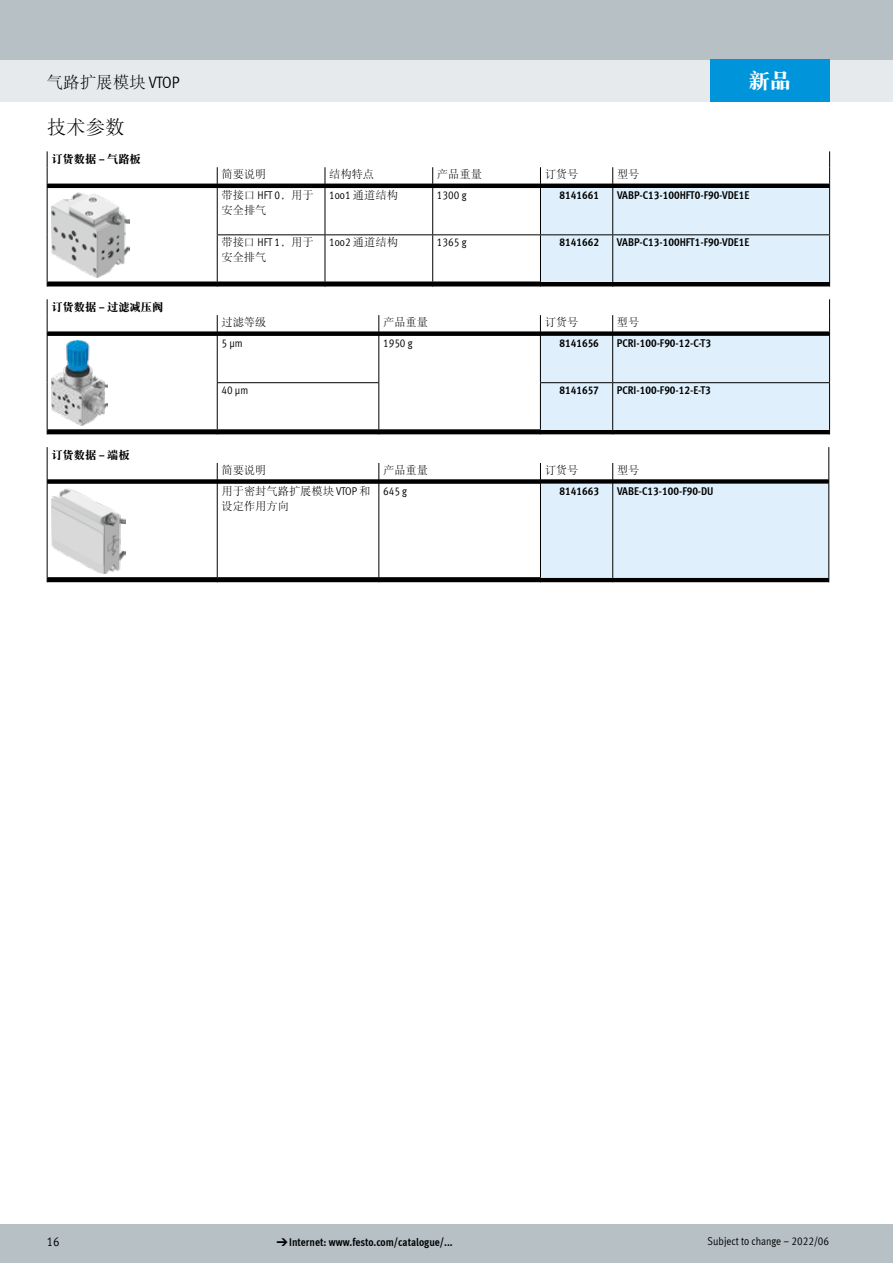
<style>
.page{position:relative;width:893px;height:1263px;background:#fff}
.page>*{position:absolute;margin:0;border:0;box-sizing:border-box;transform-origin:0 0}
.t1{font:21px "DF Song GB W9";color:#fff}
.t2{font:19.5px "DF Song GB W3";color:#000}
.t3{font:16.5px "DF Song GB W3";color:#000}
.t4{font:12.75px "Meta Cond LF";color:#000}
.t5{font:700 11.25px "Meta Cond LF";color:#000}
.t6{font:11.25px/15px "DF Song GB W3";color:#000}
.t7{font:11.25px "Meta Cond LF";color:#000}
.t8{font:11.25px "DF Song GB W9";color:#000}
.s1{font-family:"Meta Cond LF"}
.s2{font-family:"Meta Cond LF";font-weight:700}
.s3{font-family:"DF Song GB W3"}
.s4{font-family:"Meto Pict 182";font-weight:400}
</style>
<div class="page">
<div style="left:0;top:1225px;width:893px;height:38px;background:#b6c0c5"></div>
<div style="left:0;top:60px;width:893px;height:42px;background:#e7eaec"></div>
<div style="left:0;top:0;width:893px;height:60px;background:#b6c0c5"></div>
<hr style="left:47px;top:184px;width:170px;height:4px;background:#000">
<hr style="left:217px;top:184px;width:108px;height:4px;background:#000">
<hr style="left:325px;top:184px;width:108px;height:4px;background:#000">
<hr style="left:433px;top:184px;width:107px;height:4px;background:#000">
<hr style="left:47px;top:282px;width:170px;height:4px;background:#000">
<hr style="left:217px;top:282px;width:108px;height:4px;background:#000">
<hr style="left:325px;top:282px;width:108px;height:4px;background:#000">
<hr style="left:433px;top:282px;width:107px;height:4px;background:#000">
<svg style="left:47px;top:151px;width:1px;height:37px"></svg>
<svg style="left:217px;top:167px;width:1px;height:17px"></svg>
<svg style="left:325px;top:167px;width:1px;height:17px"></svg>
<svg style="left:432px;top:167px;width:1px;height:17px"></svg>
<hr style="left:432px;top:188px;width:1px;height:46px;background:#000">
<hr style="left:217px;top:234px;width:108px;height:1px;background:#000">
<hr style="left:325px;top:234px;width:108px;height:1px;background:#000">
<hr style="left:433px;top:234px;width:107px;height:1px;background:#000">
<hr style="left:432px;top:235px;width:1px;height:47px;background:#000">
<svg style="left:540px;top:151px;width:290px;height:135px"></svg>
<hr style="left:47px;top:188px;width:1px;height:47px;background:#000">
<hr style="left:217px;top:188px;width:1px;height:46px;background:#000">
<hr style="left:325px;top:188px;width:1px;height:46px;background:#000">
<hr style="left:47px;top:235px;width:1px;height:47px;background:#000">
<hr style="left:217px;top:235px;width:1px;height:47px;background:#000">
<hr style="left:325px;top:235px;width:1px;height:47px;background:#000">
<img style="left:52px;top:192px;width:77px;height:85px">
<div style="left:47px;top:331px;width:170px;height:5px;background:#000"></div>
<div style="left:217px;top:331px;width:162px;height:5px;background:#000"></div>
<div style="left:379px;top:331px;width:161px;height:5px;background:#000"></div>
<hr style="left:47px;top:430px;width:170px;height:4px;background:#000">
<hr style="left:217px;top:430px;width:162px;height:4px;background:#000">
<hr style="left:379px;top:430px;width:161px;height:4px;background:#000">
<svg style="left:47px;top:299px;width:1px;height:37px"></svg>
<svg style="left:217px;top:315px;width:1px;height:17px"></svg>
<svg style="left:378px;top:315px;width:1px;height:17px"></svg>
<hr style="left:217px;top:382px;width:162px;height:1px;background:#000">
<hr style="left:217px;top:429px;width:162px;height:1px;background:#000">
<svg style="left:540px;top:299px;width:290px;height:135px"></svg>
<hr style="left:47px;top:336px;width:1px;height:47px;background:#000">
<hr style="left:217px;top:336px;width:1px;height:46px;background:#000">
<hr style="left:47px;top:383px;width:1px;height:46px;background:#000">
<hr style="left:217px;top:383px;width:1px;height:46px;background:#000">
<hr style="left:47px;top:429px;width:170px;height:1px;background:#000">
<hr style="left:378px;top:336px;width:1px;height:46px;background:#000">
<hr style="left:540px;top:336px;width:1px;height:46px;background:#000">
<hr style="left:378px;top:383px;width:1px;height:46px;background:#000">
<hr style="left:540px;top:383px;width:1px;height:46px;background:#000">
<hr style="left:379px;top:429px;width:162px;height:1px;background:#000">
<img style="left:52px;top:340px;width:56px;height:85px">
<div style="left:47px;top:479px;width:170px;height:5px;background:#000"></div>
<div style="left:217px;top:479px;width:162px;height:5px;background:#000"></div>
<div style="left:379px;top:479px;width:161px;height:5px;background:#000"></div>
<hr style="left:47px;top:578px;width:170px;height:4px;background:#000">
<hr style="left:217px;top:578px;width:162px;height:4px;background:#000">
<hr style="left:379px;top:578px;width:161px;height:4px;background:#000">
<svg style="left:47px;top:447px;width:1px;height:37px"></svg>
<svg style="left:217px;top:463px;width:1px;height:21px"></svg>
<svg style="left:378px;top:463px;width:1px;height:21px"></svg>
<hr style="left:47px;top:484px;width:1px;height:93px;background:#000">
<hr style="left:217px;top:484px;width:1px;height:93px;background:#000">
<hr style="left:378px;top:484px;width:1px;height:93px;background:#000">
<hr style="left:47px;top:577px;width:170px;height:1px;background:#000">
<hr style="left:217px;top:577px;width:162px;height:1px;background:#000">
<hr style="left:379px;top:577px;width:162px;height:1px;background:#000">
<svg style="left:540px;top:447px;width:289px;height:135px"></svg>
<img style="left:52px;top:488px;width:73px;height:85px">
<div style="left:710px;top:60px;width:119px;height:42px;background:#0095db"></div>
<h3 class="t3" style="left:47px;top:73px;width:134px">气路扩展模块 <span class="s1">VTOP</span></h3>
<h2 class="t2" style="left:47px;top:117px;width:79px">技术参数</h2>
<p class="t8" style="left:51px;top:153px;width:91px">订货数据 <span class="s2">–</span> 气路板</p>
<p class="t8" style="left:51px;top:301px;width:114px">订货数据 <span class="s2">–</span> 过滤减压阀</p>
<p class="t8" style="left:51px;top:449px;width:80px">订货数据 <span class="s2">–</span> 端板</p>
<h1 class="t1" style="left:749px;top:69px;width:44px">新品</h1>
<p class="t6" style="left:221px;top:166px;width:46px">简要说明</p>
<p class="t6" style="left:329px;top:166px;width:46px">结构特点</p>
<p class="t6" style="left:437px;top:166px;width:46px">产品重量</p>
<p class="t6" style="left:545px;top:166px;width:35px">订货号</p>
<p class="t6" style="left:617px;top:166px;width:24px">型号</p>
<p class="t6" style="left:221px;top:187px;width:94px">带接口 <span class="s1">HFT 0</span>，用于安全排气</p>
<p class="t7" style="left:329px;top:188px;width:70px">1oo1 <span class="s3">通道结构</span></p>
<p class="t7" style="left:437px;top:188px;width:31px">1300 g</p>
<p class="t5" style="left:560px;top:188px;width:41px">8141661</p>
<p class="t5" style="left:617px;top:188px;width:134px">VABP-C13-100HFT0-F90-VDE1E</p>
<p class="t6" style="left:221px;top:234px;width:94px">带接口 <span class="s1">HFT 1</span>，用于安全排气</p>
<p class="t7" style="left:329px;top:235px;width:70px">1oo2 <span class="s3">通道结构</span></p>
<p class="t7" style="left:437px;top:235px;width:31px">1365 g</p>
<p class="t5" style="left:560px;top:235px;width:41px">8141662</p>
<p class="t5" style="left:617px;top:235px;width:134px">VABP-C13-100HFT1-F90-VDE1E</p>
<p class="t6" style="left:221px;top:314px;width:46px">过滤等级</p>
<p class="t6" style="left:383px;top:314px;width:46px">产品重量</p>
<p class="t6" style="left:545px;top:314px;width:35px">订货号</p>
<p class="t6" style="left:617px;top:314px;width:24px">型号</p>
<p class="t7" style="left:221px;top:336px;width:23px">5µm</p>
<p class="t7" style="left:383px;top:336px;width:31px">1950 g</p>
<p class="t5" style="left:560px;top:336px;width:41px">8141656</p>
<p class="t5" style="left:617px;top:336px;width:96px">PCRI-100-F90-12-C-T3</p>
<p class="t7" style="left:221px;top:383px;width:28px">40 µm</p>
<p class="t5" style="left:559px;top:383px;width:41px">8141657</p>
<p class="t5" style="left:617px;top:383px;width:95px">PCRI-100-F90-12-E-T3</p>
<p class="t6" style="left:221px;top:462px;width:46px">简要说明</p>
<p class="t6" style="left:383px;top:462px;width:46px">产品重量</p>
<p class="t6" style="left:545px;top:462px;width:35px">订货号</p>
<p class="t6" style="left:617px;top:462px;width:24px">型号</p>
<p class="t6" style="left:221px;top:483px;width:150px">用于密封气路扩展模块 <span class="s1">VTOP</span> 和设定作用方向</p>
<p class="t7" style="left:383px;top:484px;width:25px">645 g</p>
<p class="t5" style="left:560px;top:483px;width:41px">8141663</p>
<p class="t5" style="left:617px;top:483px;width:98px">VABE-C13-100-F90-DU</p>
<p class="t4" style="left:47px;top:1234px;width:14px">16</p>
<p class="t5" style="left:276px;top:1235px;width:178px"><span class="s4">d</span>Internet: www.festo.com/catalogue/...</p>
<p class="t7" style="left:708px;top:1234px;width:123px">Subject to change – 2022/06</p>
</div>
